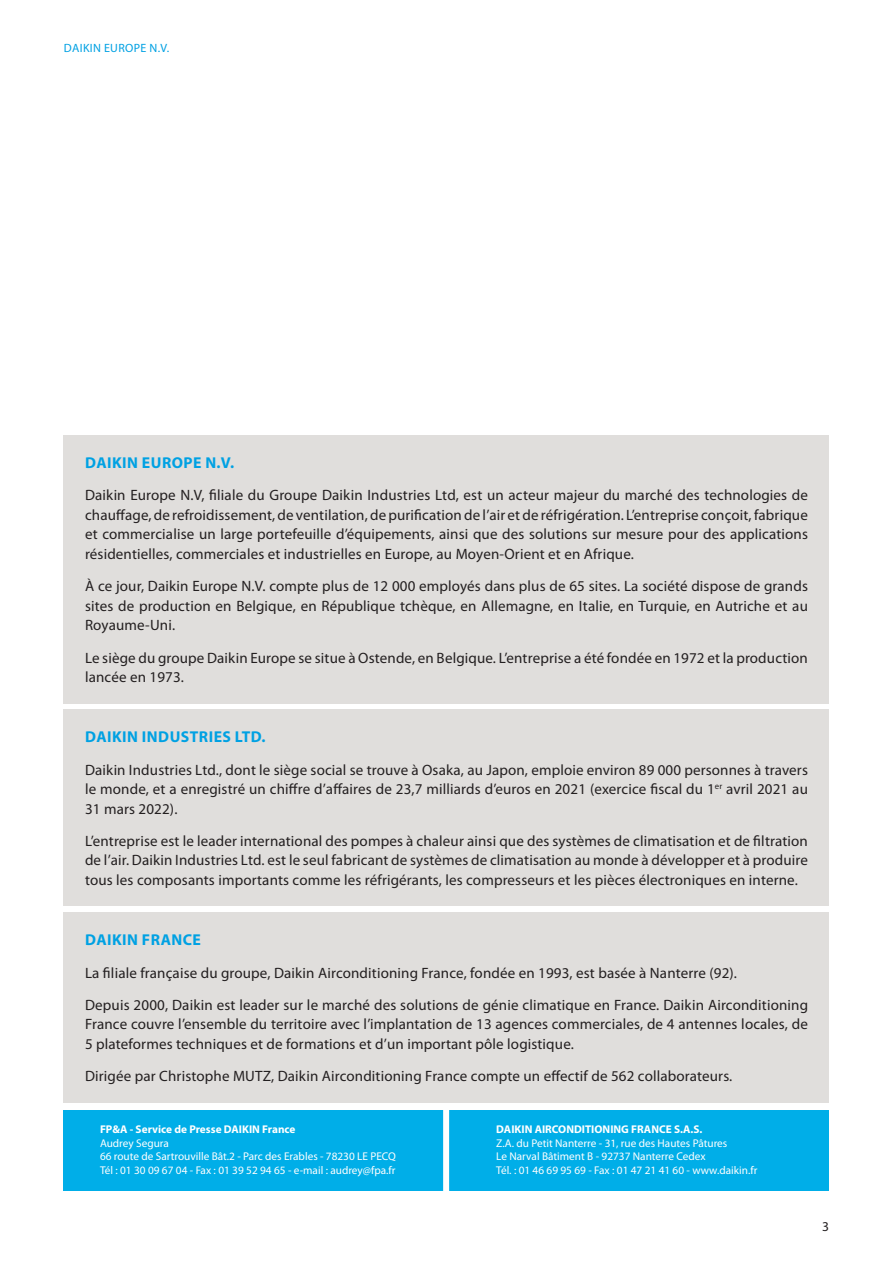
<style>
.page{position:relative;width:893px;height:1263px;background:#fff}
.page>*{position:absolute;margin:0;border:0;box-sizing:border-box;transform-origin:0 0}
.t1{font:700 15.75px "Myriad Pro";letter-spacing:.03em;color:#00a1e3}
.t2{font:15px/19.5px "Myriad Pro";letter-spacing:.01em;color:#231f20;text-align:justify}
.t3{font:13.5px "Myriad Pro";color:#231f20}
.t4{font:12px "Myriad Pro";letter-spacing:.03em;color:#00a1e3}
.t5{font:11.25px "Myriad Pro";color:#fff}
.t6{font:700 11.25px "Myriad Pro";color:#fff}
</style>
<div class="page">
<div style="left:63px;top:1110px;width:766px;height:81px;background:#00aee8"></div>
<div style="left:443px;top:1099px;width:6px;height:119px;background:#fff"></div>
<div style="left:64px;top:709px;width:765px;height:197px;background:#e0dedc"></div>
<div style="left:64px;top:435px;width:765px;height:268px;background:#e0dedc"></div>
<div style="left:64px;top:912px;width:765px;height:190px;background:#e0dedc"></div>
<p class="t4" style="left:64px;top:41px;width:107px">DAIKIN EUROPE N.V.</p>
<p class="t1" style="left:85px;top:454px;width:151px">DAIKIN EUROPE N.V.</p>
<p class="t2" style="left:85px;top:486px;width:724px">Daikin Europe N.V, filiale du Groupe Daikin Industries Ltd, est un acteur majeur du marché des technologies de chauffage, de refroidissement, de ventilation, de purification de l’air et de réfrigération. L’entreprise conçoit, fabrique et commercialise un large portefeuille d’équipements, ainsi que des solutions sur mesure pour des applications résidentielles, commerciales et industrielles en Europe, au Moyen-Orient et en Afrique.</p>
<p class="t2" style="left:85px;top:577px;width:724px">À ce jour, Daikin Europe N.V. compte plus de 12 000 employés dans plus de 65 sites. La société dispose de grands sites de production en Belgique, en République tchèque, en Allemagne, en Italie, en Turquie, en Autriche et au Royaume-Uni.</p>
<p class="t2" style="left:85px;top:648px;width:724px">Le siège du groupe Daikin Europe se situe à Ostende, en Belgique. L’entreprise a été fondée en 1972 et la production lancée en 1973.</p>
<p class="t1" style="left:85px;top:728px;width:182px">DAIKIN INDUSTRIES LTD.</p>
<p class="t2" style="left:85px;top:760px;width:724px">Daikin Industries Ltd., dont le siège social se trouve à Osaka, au Japon, emploie environ 89 000 personnes à travers le monde, et a enregistré un chiffre d’affaires de 23,7 milliards d’euros en 2021 (exercice fiscal du 1<sup>er</sup> avril 2021 au 31 mars 2022).</p>
<p class="t2" style="left:85px;top:831px;width:724px">L’entreprise est le leader international des pompes à chaleur ainsi que des systèmes de climatisation et de filtration de l’air. Daikin Industries Ltd. est le seul fabricant de systèmes de climatisation au monde à développer et à produire tous les composants importants comme les réfrigérants, les compresseurs et les pièces électroniques en interne.</p>
<p class="t1" style="left:85px;top:931px;width:117px">DAIKIN FRANCE</p>
<p class="t2" style="left:85px;top:963px;width:653px">La filiale française du groupe, Daikin Airconditioning France, fondée en 1993, est basée à Nanterre (92).</p>
<p class="t2" style="left:85px;top:995px;width:724px">Depuis 2000, Daikin est leader sur le marché des solutions de génie climatique en France. Daikin Airconditioning France couvre l’ensemble du territoire avec l’implantation de 13 agences commerciales, de 4 antennes locales, de 5 plateformes techniques et de formations et d’un important pôle logistique.</p>
<p class="t2" style="left:85px;top:1066px;width:649px">Dirigée par Christophe MUTZ, Daikin Airconditioning France compte un effectif de 562 collaborateurs.</p>
<p class="t6" style="left:100px;top:1123px;width:197px">FP&amp;A - Service de Presse DAIKIN France</p>
<p class="t5" style="left:100px;top:1137px;width:70px">Audrey Segura</p>
<p class="t5" style="left:100px;top:1150px;width:297px">66 route de Sartrouville Bât.2 - Parc des Erables - 78230 LE PECQ</p>
<p class="t5" style="left:100px;top:1164px;width:297px">Tél : 01 30 09 67 04 - Fax : 01 39 52 94 65 - e-mail : audrey@fpa.fr</p>
<p class="t6" style="left:496px;top:1123px;width:208px">DAIKIN AIRCONDITIONING FRANCE S.A.S.</p>
<p class="t5" style="left:496px;top:1137px;width:233px">Z.A. du Petit Nanterre - 31, rue des Hautes Pâtures</p>
<p class="t5" style="left:496px;top:1150px;width:211px">Le Narval Bâtiment B - 92737 Nanterre Cedex</p>
<p class="t5" style="left:496px;top:1164px;width:263px">Tél. : 01 46 69 95 69 - Fax : 01 47 21 41 60 - www.daikin.fr</p>
<p class="t3" style="left:822px;top:1219px;width:8px">3</p>
</div>
